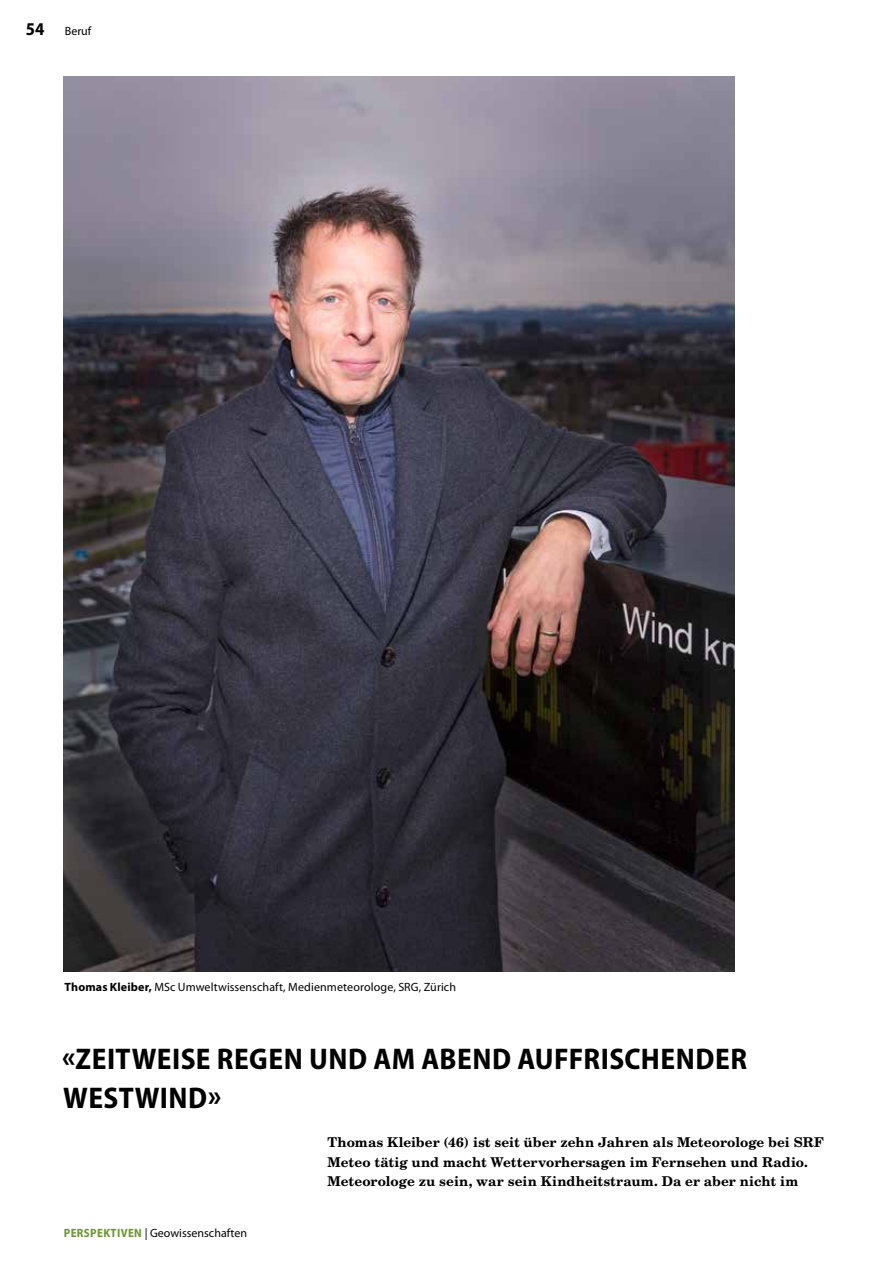
<style>
.page{position:relative;width:893px;height:1263px;background:#fff}
.page>*{position:absolute;margin:0;border:0;box-sizing:border-box;transform-origin:0 0}
.t1{font:700 semi-condensed 30px/39px "Myriad Pro";letter-spacing:.015em;color:#000}
.t2{font:700 semi-condensed 18px "Myriad Pro";color:#000}
.t3{font:700 13.5px/19.5px "New Century Schlbk LT Std";letter-spacing:.005em;color:#000}
.t4{font:12px "Myriad Pro";letter-spacing:.005em;color:#000}
.s1{font-weight:700}
.s2{font-weight:700;font-stretch:semi-condensed;color:#6c9730}
</style>
<div class="page">
<img style="left:64px;top:77px;width:671px;height:894px">
<h2 class="t2" style="left:26px;top:17px;width:20px">54</h2>
<p class="t4" style="left:65px;top:23px;width:28px">Beruf</p>
<p class="t4" style="left:64px;top:980px;width:393px"><span class="s1">Thomas Kleiber,</span> MSc Umweltwissenschaft, Medienmeteorologe, SRG, Zürich</p>
<h1 class="t1" style="left:62px;top:1039px;width:687px">«ZEITWEISE REGEN UND AM ABEND AUFFRISCHENDER<br>WESTWIND»</h1>
<p class="t4" style="left:64px;top:1226px;width:185px"><span class="s2">PERSPEKTIVEN</span> | Geowissenschaften</p>
<p class="t3" style="left:327px;top:1133px;width:498px">Thomas Kleiber (46) ist seit über zehn Jahren als Meteorologe bei SRF<br>Meteo tätig und macht Wettervorhersagen im Fernsehen und Radio.<br>Meteorologe zu sein, war sein Kindheitstraum. Da er aber nicht im</p>
</div>
